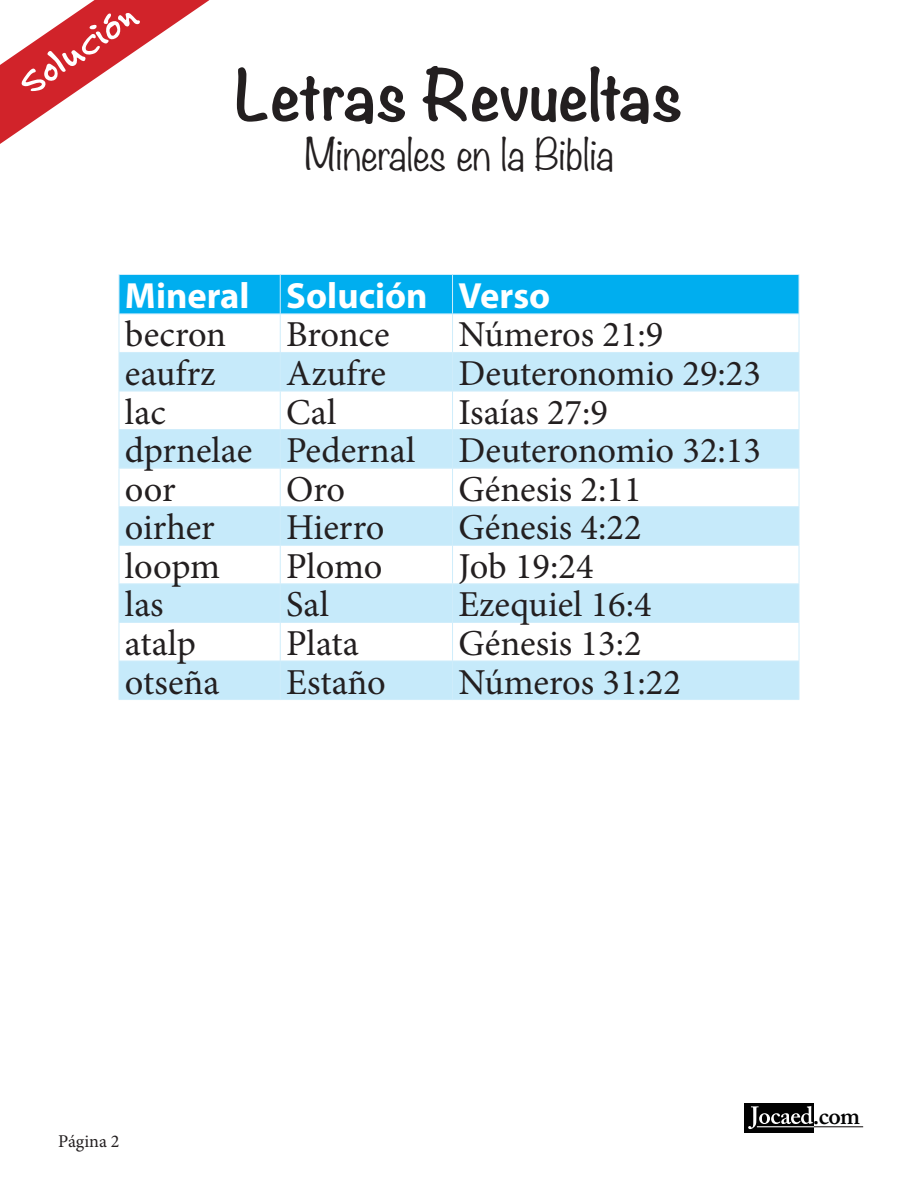
<style>
.page{position:relative;width:918px;height:1188px;background:#fff}
.page>*{position:absolute;margin:0;border:0;box-sizing:border-box;transform-origin:0 0}
.t1{font:700 63px "Noteworthy";color:#231f20}
.t2{font:300 39px "Noteworthy";color:#231f20}
.t3{font:700 39px "Felt Tip Roman";color:#fff}
.t4{font:36.6px "Minion Pro";color:#231f20}
.t5{font:700 36.6px "Myriad Pro";color:#fff}
.t6{font:600 24.45px "Adobe Caslon Pro";color:#010101}
.t7{font:18px "Minion Pro";letter-spacing:-.005em;color:#231f20}
</style>
<div class="page">
<div style="left:744px;top:1103px;width:119px;height:30px;background:#010101"></div>
<div style="left:814px;top:1103px;width:49px;height:30px;background:#fff"></div>
<svg style="left:748px;top:1106px;width:111px;height:23px"></svg>
<hr style="left:757px;top:1126px;width:57px;height:1px;background:#fff">
<hr style="left:814px;top:1126px;width:49px;height:1px;background:#231f20">
<svg style="left:0;top:0;width:209px;height:144px"></svg>
<div style="left:120px;top:275px;width:679px;height:39px;background:#00aeef"></div>
<svg style="left:120px;top:353px;width:679px;height:346px;fill:#c6eafa"></svg>
<hr style="left:119px;top:274px;width:161px;height:1px;background:#cfedfb">
<hr style="left:119px;top:275px;width:1px;height:39px;background:#cfedfb">
<hr style="left:280px;top:274px;width:173px;height:1px;background:#cfedfb">
<hr style="left:280px;top:275px;width:1px;height:39px;background:#cfedfb">
<hr style="left:453px;top:274px;width:346px;height:1px;background:#cfedfb">
<hr style="left:452px;top:275px;width:1px;height:39px;background:#cfedfb">
<hr style="left:799px;top:275px;width:1px;height:39px;background:#cfedfb">
<hr style="left:119px;top:314px;width:161px;height:1px;background:#cfedfb">
<hr style="left:119px;top:314px;width:1px;height:38px;background:#cfedfb">
<hr style="left:280px;top:314px;width:173px;height:1px;background:#cfedfb">
<hr style="left:280px;top:314px;width:1px;height:38px;background:#cfedfb">
<hr style="left:453px;top:314px;width:346px;height:1px;background:#cfedfb">
<hr style="left:452px;top:314px;width:1px;height:38px;background:#cfedfb">
<hr style="left:799px;top:314px;width:1px;height:38px;background:#cfedfb">
<hr style="left:119px;top:352px;width:161px;height:1px;background:#cfedfb">
<hr style="left:119px;top:353px;width:1px;height:38px;background:#cfedfb">
<hr style="left:280px;top:352px;width:173px;height:1px;background:#cfedfb">
<hr style="left:280px;top:353px;width:1px;height:38px;background:#cfedfb">
<hr style="left:453px;top:352px;width:346px;height:1px;background:#cfedfb">
<hr style="left:452px;top:353px;width:1px;height:38px;background:#cfedfb">
<hr style="left:799px;top:353px;width:1px;height:38px;background:#cfedfb">
<hr style="left:119px;top:391px;width:161px;height:1px;background:#cfedfb">
<hr style="left:119px;top:391px;width:1px;height:38px;background:#cfedfb">
<hr style="left:280px;top:391px;width:173px;height:1px;background:#cfedfb">
<hr style="left:280px;top:391px;width:1px;height:38px;background:#cfedfb">
<hr style="left:453px;top:391px;width:346px;height:1px;background:#cfedfb">
<hr style="left:452px;top:391px;width:1px;height:38px;background:#cfedfb">
<hr style="left:799px;top:391px;width:1px;height:38px;background:#cfedfb">
<hr style="left:119px;top:429px;width:161px;height:1px;background:#cfedfb">
<hr style="left:119px;top:430px;width:1px;height:38px;background:#cfedfb">
<hr style="left:280px;top:429px;width:173px;height:1px;background:#cfedfb">
<hr style="left:280px;top:430px;width:1px;height:38px;background:#cfedfb">
<hr style="left:453px;top:429px;width:346px;height:1px;background:#cfedfb">
<hr style="left:452px;top:430px;width:1px;height:38px;background:#cfedfb">
<hr style="left:799px;top:430px;width:1px;height:38px;background:#cfedfb">
<hr style="left:119px;top:468px;width:161px;height:1px;background:#cfedfb">
<hr style="left:119px;top:468px;width:1px;height:39px;background:#cfedfb">
<hr style="left:280px;top:468px;width:173px;height:1px;background:#cfedfb">
<hr style="left:280px;top:468px;width:1px;height:39px;background:#cfedfb">
<hr style="left:453px;top:468px;width:346px;height:1px;background:#cfedfb">
<hr style="left:452px;top:468px;width:1px;height:39px;background:#cfedfb">
<hr style="left:799px;top:468px;width:1px;height:39px;background:#cfedfb">
<hr style="left:119px;top:506px;width:161px;height:1px;background:#cfedfb">
<hr style="left:119px;top:507px;width:1px;height:38px;background:#cfedfb">
<hr style="left:280px;top:506px;width:173px;height:1px;background:#cfedfb">
<hr style="left:280px;top:507px;width:1px;height:38px;background:#cfedfb">
<hr style="left:453px;top:506px;width:346px;height:1px;background:#cfedfb">
<hr style="left:452px;top:507px;width:1px;height:38px;background:#cfedfb">
<hr style="left:799px;top:507px;width:1px;height:38px;background:#cfedfb">
<hr style="left:119px;top:545px;width:161px;height:1px;background:#cfedfb">
<hr style="left:119px;top:545px;width:1px;height:39px;background:#cfedfb">
<hr style="left:280px;top:545px;width:173px;height:1px;background:#cfedfb">
<hr style="left:280px;top:545px;width:1px;height:39px;background:#cfedfb">
<hr style="left:453px;top:545px;width:346px;height:1px;background:#cfedfb">
<hr style="left:452px;top:545px;width:1px;height:39px;background:#cfedfb">
<hr style="left:799px;top:545px;width:1px;height:39px;background:#cfedfb">
<hr style="left:119px;top:584px;width:161px;height:1px;background:#cfedfb">
<hr style="left:119px;top:584px;width:1px;height:38px;background:#cfedfb">
<hr style="left:280px;top:584px;width:173px;height:1px;background:#cfedfb">
<hr style="left:280px;top:584px;width:1px;height:38px;background:#cfedfb">
<hr style="left:453px;top:584px;width:346px;height:1px;background:#cfedfb">
<hr style="left:452px;top:584px;width:1px;height:38px;background:#cfedfb">
<hr style="left:799px;top:584px;width:1px;height:38px;background:#cfedfb">
<hr style="left:119px;top:622px;width:161px;height:1px;background:#cfedfb">
<hr style="left:119px;top:623px;width:1px;height:38px;background:#cfedfb">
<hr style="left:280px;top:622px;width:173px;height:1px;background:#cfedfb">
<hr style="left:280px;top:623px;width:1px;height:38px;background:#cfedfb">
<hr style="left:453px;top:622px;width:346px;height:1px;background:#cfedfb">
<hr style="left:452px;top:623px;width:1px;height:38px;background:#cfedfb">
<hr style="left:799px;top:623px;width:1px;height:38px;background:#cfedfb">
<hr style="left:119px;top:661px;width:161px;height:1px;background:#cfedfb">
<hr style="left:119px;top:661px;width:1px;height:38px;background:#cfedfb">
<hr style="left:280px;top:661px;width:173px;height:1px;background:#cfedfb">
<hr style="left:280px;top:661px;width:1px;height:38px;background:#cfedfb">
<hr style="left:453px;top:661px;width:346px;height:1px;background:#cfedfb">
<hr style="left:452px;top:661px;width:1px;height:38px;background:#cfedfb">
<hr style="left:799px;top:661px;width:1px;height:38px;background:#cfedfb">
<hr style="left:119px;top:699px;width:161px;height:1px;background:#cfedfb">
<hr style="left:280px;top:699px;width:173px;height:1px;background:#cfedfb">
<hr style="left:453px;top:699px;width:346px;height:1px;background:#cfedfb">
<p class="t3" style="left:9px;top:66px;width:135px;rotate:-35deg">Solución</p>
<p class="t1" style="left:235px;top:39px;width:450px">Letras Revueltas</p>
<p class="t2" style="left:305px;top:120px;width:310px">Minerales en la Biblia</p>
<p class="t5" style="left:125px;top:272px;width:126px">Mineral</p>
<p class="t5" style="left:286px;top:272px;width:143px">Solución</p>
<p class="t5" style="left:459px;top:272px;width:93px">Verso</p>
<p class="t4" style="left:125px;top:310px;width:103px">becron</p>
<p class="t4" style="left:286px;top:310px;width:105px">Bronce</p>
<p class="t4" style="left:459px;top:310px;width:206px">Números 21:9</p>
<p class="t4" style="left:125px;top:349px;width:92px">eaufrz</p>
<p class="t4" style="left:286px;top:349px;width:101px">Azufre</p>
<p class="t4" style="left:459px;top:349px;width:304px">Deuteronomio 29:23</p>
<p class="t4" style="left:125px;top:387px;width:42px">lac</p>
<p class="t4" style="left:286px;top:387px;width:52px">Cal</p>
<p class="t4" style="left:459px;top:387px;width:151px">Isaías 27:9</p>
<p class="t4" style="left:125px;top:426px;width:129px">dprnelae</p>
<p class="t4" style="left:286px;top:426px;width:131px">Pedernal</p>
<p class="t4" style="left:459px;top:426px;width:304px">Deuteronomio 32:13</p>
<p class="t4" style="left:125px;top:465px;width:52px">oor</p>
<p class="t4" style="left:286px;top:465px;width:61px">Oro</p>
<p class="t4" style="left:459px;top:465px;width:185px">Génesis 2:11</p>
<p class="t4" style="left:125px;top:503px;width:91px">oirher</p>
<p class="t4" style="left:286px;top:503px;width:100px">Hierro</p>
<p class="t4" style="left:459px;top:503px;width:185px">Génesis 4:22</p>
<p class="t4" style="left:125px;top:542px;width:97px">loopm</p>
<p class="t4" style="left:286px;top:542px;width:98px">Plomo</p>
<p class="t4" style="left:459px;top:542px;width:137px">Job 19:24</p>
<p class="t4" style="left:125px;top:580px;width:40px">las</p>
<p class="t4" style="left:286px;top:580px;width:44px">Sal</p>
<p class="t4" style="left:459px;top:580px;width:195px">Ezequiel 16:4</p>
<p class="t4" style="left:125px;top:619px;width:72px">atalp</p>
<p class="t4" style="left:286px;top:619px;width:74px">Plata</p>
<p class="t4" style="left:459px;top:619px;width:185px">Génesis 13:2</p>
<p class="t4" style="left:125px;top:657px;width:96px">otseña</p>
<p class="t4" style="left:286px;top:657px;width:101px">Estaño</p>
<p class="t4" style="left:459px;top:657px;width:224px">Números 31:22</p>
<p class="t7" style="left:58px;top:1129px;width:63px">Página 2</p>
<p class="t6" style="left:813px;top:1101px;width:49px">.com</p>
</div>
